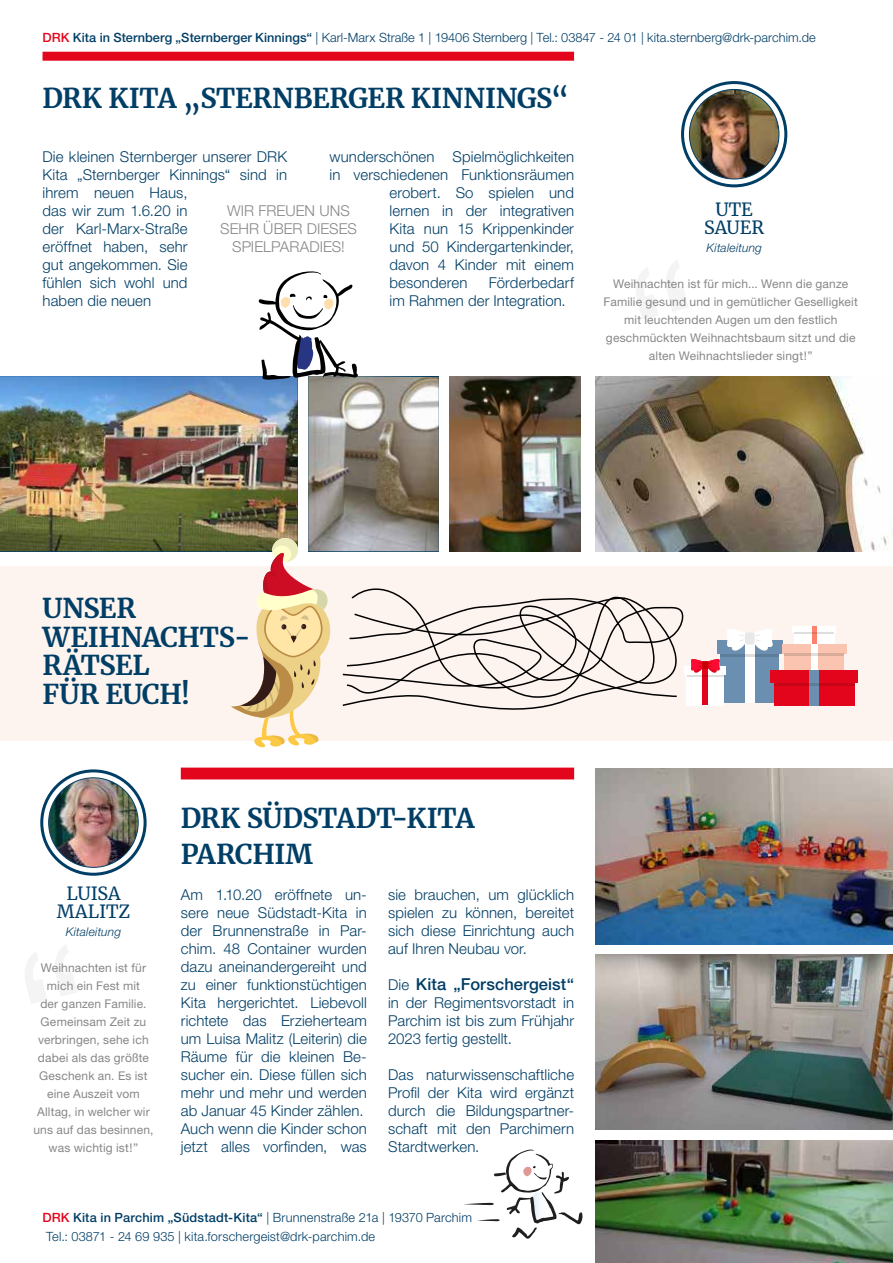
<style>
.page{position:relative;width:893px;height:1263px;background:#fff}
.page>*{position:absolute;margin:0;border:0;box-sizing:border-box;transform-origin:0 0}
.t1{font:700 27px/28.5px "Merriweather";letter-spacing:-.015em;color:#003e66}
.t2{font:18px/18px "Merriweather";letter-spacing:-.01em;color:#003e66;text-align:center}
.t3{font:500 16.5px "Helvetica Neue";letter-spacing:.005em;color:#003e66}
.t4{font:300 15px/18px "Helvetica Neue";letter-spacing:.005em;color:#003e66}
.t5{font:300 15px/18px "Helvetica Neue";letter-spacing:.005em;color:#878787;text-align:center}
.t6{font:300 12.75px/19.5px "Helvetica Neue";letter-spacing:.005em;color:#003e66}
.t7{font:12px/18px "Helvetica Neue";letter-spacing:.015em;color:#878787;text-align:center}
.t8{font:italic 300 12px "Helvetica Neue";letter-spacing:.015em;color:#003e66}
.s1{font-weight:500;color:#e3051b}
.s2{font-weight:500}
.s3{font-weight:300;font-size:15px}
</style>
<div class="page">
<img style="left:595px;top:769px;width:298px;height:175px">
<img style="left:595px;top:955px;width:298px;height:175px">
<img style="left:595px;top:1140px;width:298px;height:123px">
<img style="left:595px;top:376px;width:298px;height:175px">
<img style="left:308px;top:376px;width:131px;height:175px">
<img style="left:450px;top:376px;width:130px;height:175px">
<img style="left:0;top:376px;width:298px;height:175px">
<svg style="left:258px;top:271px;width:100px;height:109px"></svg>
<svg style="left:464px;top:1149px;width:119px;height:90px"></svg>
<div style="left:40px;top:769px;width:107px;height:107px;border:3px solid #003e66;border-radius:50%"></div>
<img style="left:49px;top:778px;width:89px;height:89px;border-radius:45px">
<div style="left:181px;top:768px;width:393px;height:11px;background:#e3051b"></div>
<div style="left:43px;top:52px;width:531px;height:9px;background:#e3051b"></div>
<div style="left:681px;top:81px;width:106px;height:106px;border:3px solid #003e66;border-radius:50%"></div>
<img style="left:689px;top:89px;width:90px;height:90px;border-radius:45px">
<div style="left:0;top:566px;width:893px;height:175px;background:#fef4ef"></div>
<svg style="left:231px;top:536px;width:104px;height:212px"></svg>
<div style="left:720px;top:654px;width:59px;height:48px;background:#6b8fb0"></div>
<div style="left:717px;top:641px;width:66px;height:13px;background:#6b8fb0"></div>
<div style="left:745px;top:641px;width:9px;height:61px;background:#fff"></div>
<hr style="left:754px;top:654px;width:25px;height:2px;background:#5e7d99">
<div style="left:774px;top:683px;width:80px;height:22px;background:#e3051c"></div>
<div style="left:770px;top:670px;width:88px;height:13px;background:#e3051c"></div>
<div style="left:809px;top:670px;width:10px;height:35px;background:#6b8fb0"></div>
<hr style="left:819px;top:683px;width:35px;height:2px;background:#c70517">
<hr style="left:774px;top:683px;width:35px;height:2px;background:#c70517">
<svg style="left:809px;top:683px;width:10px;height:2px"></svg>
<div style="left:784px;top:653px;width:60px;height:17px;background:#fac4b0"></div>
<div style="left:782px;top:644px;width:64px;height:9px;background:#fac4b0"></div>
<div style="left:811px;top:644px;width:6px;height:26px;background:#fff"></div>
<hr style="left:817px;top:653px;width:27px;height:2px;background:#d9ab99">
<hr style="left:784px;top:653px;width:27px;height:2px;background:#d9ab99">
<svg style="left:811px;top:653px;width:6px;height:2px"></svg>
<div style="left:794px;top:632px;width:40px;height:12px;background:#fff"></div>
<div style="left:792px;top:626px;width:44px;height:6px;background:#fff"></div>
<hr style="left:812px;top:626px;width:4px;height:18px;background:#ff826e">
<svg style="left:794px;top:632px;width:40px;height:2px"></svg>
<div style="left:687px;top:675px;width:37px;height:30px;background:#fff"></div>
<div style="left:702px;top:666px;width:6px;height:39px;background:#e3051c"></div>
<svg style="left:655px;top:606px;width:118px;height:93px"></svg>
<svg style="left:342px;top:588px;width:313px;height:122px"></svg>
<svg style="left:25px;top:945px;width:52px;height:59px"></svg>
<svg style="left:636px;top:261px;width:52px;height:58px"></svg>
<p class="t6" style="left:43px;top:27px;width:775px"><span class="s1">DRK</span> <span class="s2">Kita in Sternberg „Sternberger Kinnings“</span> | Karl-Marx Straße 1 | 19406 Sternberg | Tel.: 03847 - 24 01 | kita.sternberg@drk-parchim.de</p>
<h1 class="t1" style="left:43px;top:83px;width:528px">DRK KITA „STERNBERGER KINNINGS“</h1>
<p class="t4" style="left:43px;top:147px;width:246px">Die kleinen Sternberger unserer DRK<br>Kita „Sternberger Kinnings“ sind in ihrem neuen Haus,<br>das wir zum 1.6.20 in<br>der Karl-Marx-Straße<br>eröffnet haben, sehr<br>gut angekommen. Sie<br>fühlen sich wohl und<br>haben die neuen</p>
<p class="t4" style="left:330px;top:147px;width:246px">wunderschönen Spielmöglichkeiten</p>
<p class="t4" style="left:330px;top:165px;width:246px">in verschiedenen Funktionsräumen</p>
<p class="t4" style="left:389px;top:183px;width:186px">erobert. So spielen und</p>
<p class="t4" style="left:389px;top:201px;width:186px">lernen in der integrativen</p>
<p class="t4" style="left:389px;top:219px;width:186px">Kita nun 15 Krippenkinder</p>
<p class="t4" style="left:389px;top:237px;width:186px">und 50 Kindergartenkinder,</p>
<p class="t4" style="left:389px;top:255px;width:186px">davon 4 Kinder mit einem</p>
<p class="t4" style="left:389px;top:273px;width:79px">besonderen</p>
<p class="t5" style="left:220px;top:201px;width:138px">WIR FREUEN UNS<br>SEHR ÜBER DIESES<br>SPIELPARADIES!</p>
<p class="t4" style="left:389px;top:273px;width:186px;text-indent:99px">Förderbedarf im Rahmen der Integration.</p>
<p class="t2" style="left:704px;top:200px;width:61px">UTE<br>SAUER</p>
<p class="t8" style="left:706px;top:241px;width:57px">Kitaleitung</p>
<p class="t7" style="left:604px;top:275px;width:256px">Weihnachten ist für mich... Wenn die ganze Familie gesund und in gemütlicher Geselligkeit mit leuchtenden Augen um den festlich geschmückten Weihnachtsbaum sitzt und die alten Weihnachtslieder singt!”</p>
<h1 class="t1" style="left:43px;top:593px;width:210px">UNSER<br>WEIHNACHTS-<br>RÄTSEL<br>FÜR EUCH!</h1>
<p class="t2" style="left:57px;top:884px;width:75px">LUISA<br>MALITZ</p>
<p class="t8" style="left:66px;top:925px;width:57px">Kitaleitung</p>
<p class="t7" style="left:33px;top:959px;width:121px">Weihnachten ist für mich ein Fest mit<br>der ganzen Familie.<br>Gemeinsam Zeit zu verbringen, sehe ich dabei als das größte<br>Geschenk an. Es ist eine Auszeit vom<br>Alltag, in welcher wir uns auf das besinnen, was wichtig ist!”</p>
<h1 class="t1" style="left:181px;top:799px;width:296px;line-height:36px">DRK SÜDSTADT-KITA<br>PARCHIM</h1>
<p class="t4" style="left:181px;top:885px;width:188px">Am 1.10.20 eröffnete un&shy;sere neue Südstadt-Kita in der Brunnenstraße in Par&shy;chim. 48 Container wurden dazu aneinandergereiht und zu einer funktionstüchtigen<br>Kita hergerichtet. Liebevoll richtete das Erzieherteam um Luisa Malitz (Leiterin) die<br>Räume für die kleinen Be&shy;sucher ein. Diese füllen sich mehr und mehr und werden ab Januar 45 Kinder zählen.<br>Auch wenn die Kinder schon jetzt alles vorfinden, was</p>
<p class="t4" style="left:388px;top:885px;width:188px;text-align:justify">sie brauchen, um glücklich spielen zu können, bereitet sich diese Einrichtung auch auf Ihren Neubau vor.</p>
<p class="t3" style="left:388px;top:974px;width:188px"><span class="s3">Die</span> Kita „Forschergeist“</p>
<p class="t4" style="left:388px;top:993px;width:188px;text-align:justify">in der Regimentsvorstadt in Parchim ist bis zum Frühjahr 2023 fertig gestellt.</p>
<p class="t4" style="left:388px;top:1065px;width:188px;text-align:justify">Das naturwissenschaftliche Profil der Kita wird ergänzt durch die Bildungspartner&shy;schaft mit den Parchimern Stardtwerken.</p>
<p class="t6" style="left:43px;top:1207px;width:431px"><span class="s1">DRK</span> <span class="s2">Kita in Parchim „Südstadt-Kita“</span> | Brunnenstraße 21a | 19370 Parchim<br>Tel.: 03871 - 24 69 935 | kita.forschergeist@drk-parchim.de</p>
</div>
